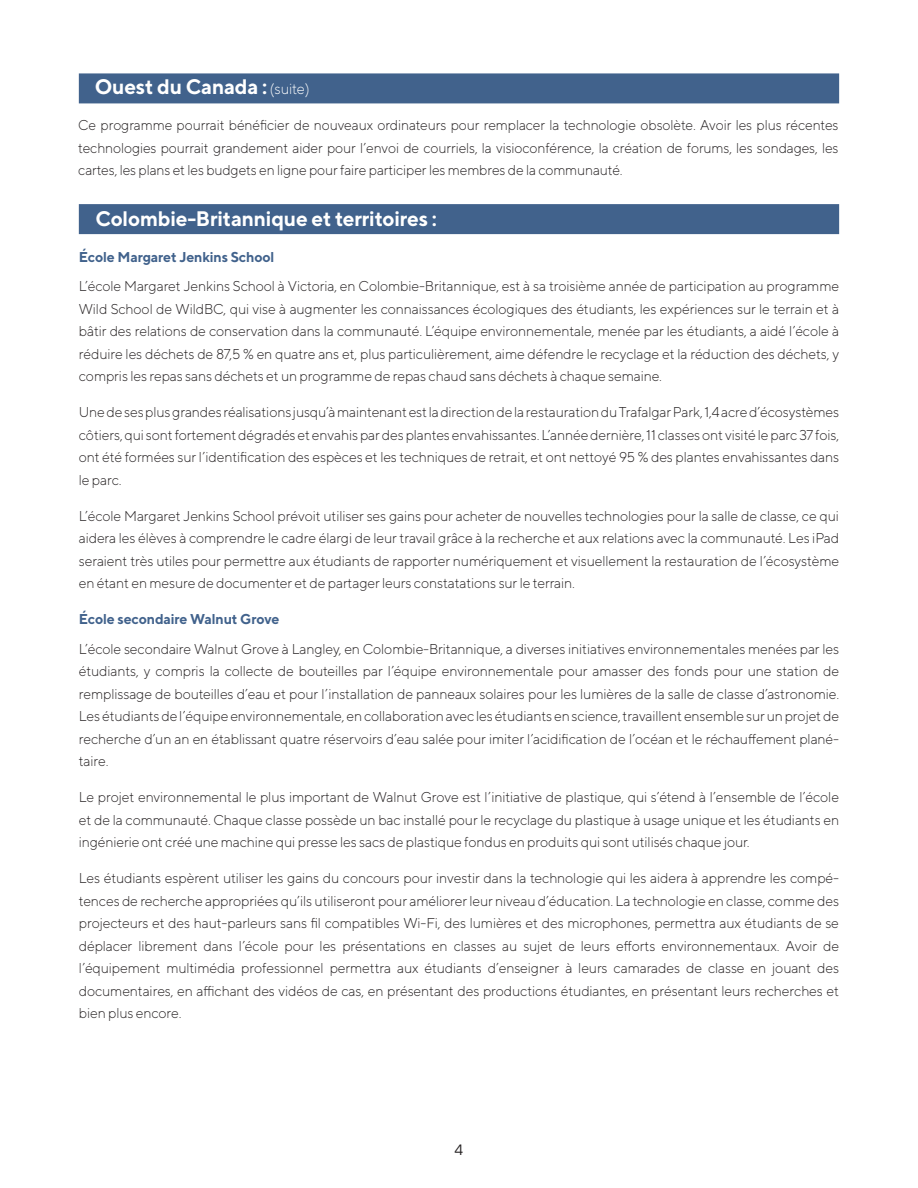
<style>
.page{position:relative;width:918px;height:1188px;background:#fff}
.page>*{position:absolute;margin:0;border:0;box-sizing:border-box;transform-origin:0 0}
.t1{font:700 21px "TT Norms";letter-spacing:-.01em;color:#fff}
.t2{font:15px "TT Norms";color:#231f20}
.t3{font:300 14.25px/22.5px "TT Norms";letter-spacing:-.01em;color:#231f20;text-align:justify}
.t4{font:700 14.25px "TT Norms";letter-spacing:-.01em;color:#41628c}
.s1{font-weight:300;font-size:15px}
</style>
<div class="page">
<div style="left:79px;top:204px;width:760px;height:30px;background:#41628c"></div>
<div style="left:79px;top:73px;width:760px;height:30px;background:#41628c"></div>
<p class="t1" style="left:95px;top:74px;width:216px">Ouest du Canada : <span class="s1">(suite)</span></p>
<p class="t3" style="left:78px;top:114px;width:762px">Ce programme pourrait bénéficier de nouveaux ordinateurs pour remplacer la technologie obsolète. Avoir les plus récentes technologies pourrait grandement aider pour l’envoi de courriels, la visioconférence, la création de forums, les sondages, les cartes, les plans et les budgets en ligne pour faire participer les membres de la communauté.</p>
<p class="t1" style="left:95px;top:206px;width:343px">Colombie-Britannique et territoires :</p>
<p class="t4" style="left:79px;top:248px;width:197px">École Margaret Jenkins School</p>
<p class="t3" style="left:79px;top:275px;width:762px">L’école Margaret Jenkins School à Victoria, en Colombie-Britannique, est à sa troisième année de participation au programme Wild School de WildBC, qui vise à augmenter les connaissances écologiques des étudiants, les expériences sur le terrain et à bâtir des relations de conservation dans la communauté. L’équipe environnementale, menée par les étudiants, a aidé l’école à réduire les déchets de 87,5 % en quatre ans et, plus particulièrement, aime défendre le recyclage et la réduction des déchets, y compris les repas sans déchets et un programme de repas chaud sans déchets à chaque semaine.</p>
<p class="t3" style="left:79px;top:401px;width:762px">Une de ses plus grandes réalisations jusqu’à maintenant est la direction de la restauration du Trafalgar Park, 1,4 acre d’écosystèmes côtiers, qui sont fortement dégradés et envahis par des plantes envahissantes. L’année dernière, 11 classes ont visité le parc 37 fois, ont été formées sur l’identification des espèces et les techniques de retrait, et ont nettoyé 95 % des plantes envahissantes dans le parc.</p>
<p class="t3" style="left:79px;top:504px;width:762px">L’école Margaret Jenkins School prévoit utiliser ses gains pour acheter de nouvelles technologies pour la salle de classe, ce qui aidera les élèves à comprendre le cadre élargi de leur travail grâce à la recherche et aux relations avec la communauté. Les iPad seraient très utiles pour permettre aux étudiants de rapporter numériquement et visuellement la restauration de l’écosystème en étant en mesure de documenter et de partager leurs constatations sur le terrain.</p>
<p class="t4" style="left:79px;top:610px;width:202px">École secondaire Walnut Grove</p>
<p class="t3" style="left:79px;top:637px;width:762px">L’école secondaire Walnut Grove à Langley, en Colombie-Britannique, a diverses initiatives environnementales menées par les étudiants, y compris la collecte de bouteilles par l’équipe environnementale pour amasser des fonds pour une station de remplissage de bouteilles d’eau et pour l’installation de panneaux solaires pour les lumières de la salle de classe d’astronomie.<br>Les étudiants de l’équipe environnementale, en collaboration avec les étudiants en science, travaillent ensemble sur un projet de recherche d’un an en établissant quatre réservoirs d’eau salée pour imiter l’acidification de l’océan et le réchauffement plané&shy;taire.</p>
<p class="t3" style="left:79px;top:786px;width:762px">Le projet environnemental le plus important de Walnut Grove est l’initiative de plastique, qui s’étend à l’ensemble de l’école et de la communauté. Chaque classe possède un bac installé pour le recyclage du plastique à usage unique et les étudiants en ingénierie ont créé une machine qui presse les sacs de plastique fondus en produits qui sont utilisés chaque jour.</p>
<p class="t3" style="left:79px;top:867px;width:762px">Les étudiants espèrent utiliser les gains du concours pour investir dans la technologie qui les aidera à apprendre les compé&shy;tences de recherche appropriées qu’ils utiliseront pour améliorer leur niveau d’éducation. La technologie en classe, comme des projecteurs et des haut-parleurs sans fil compatibles Wi-Fi, des lumières et des microphones, permettra aux étudiants de se déplacer librement dans l’école pour les présentations en classes au sujet de leurs efforts environnementaux. Avoir de l’équipement multimédia professionnel permettra aux étudiants d’enseigner à leurs camarades de classe en jouant des documentaires, en affichant des vidéos de cas, en présentant des productions étudiantes, en présentant leurs recherches et bien plus encore.</p>
<p class="t2" style="left:455px;top:1140px;width:10px">4</p>
</div>
